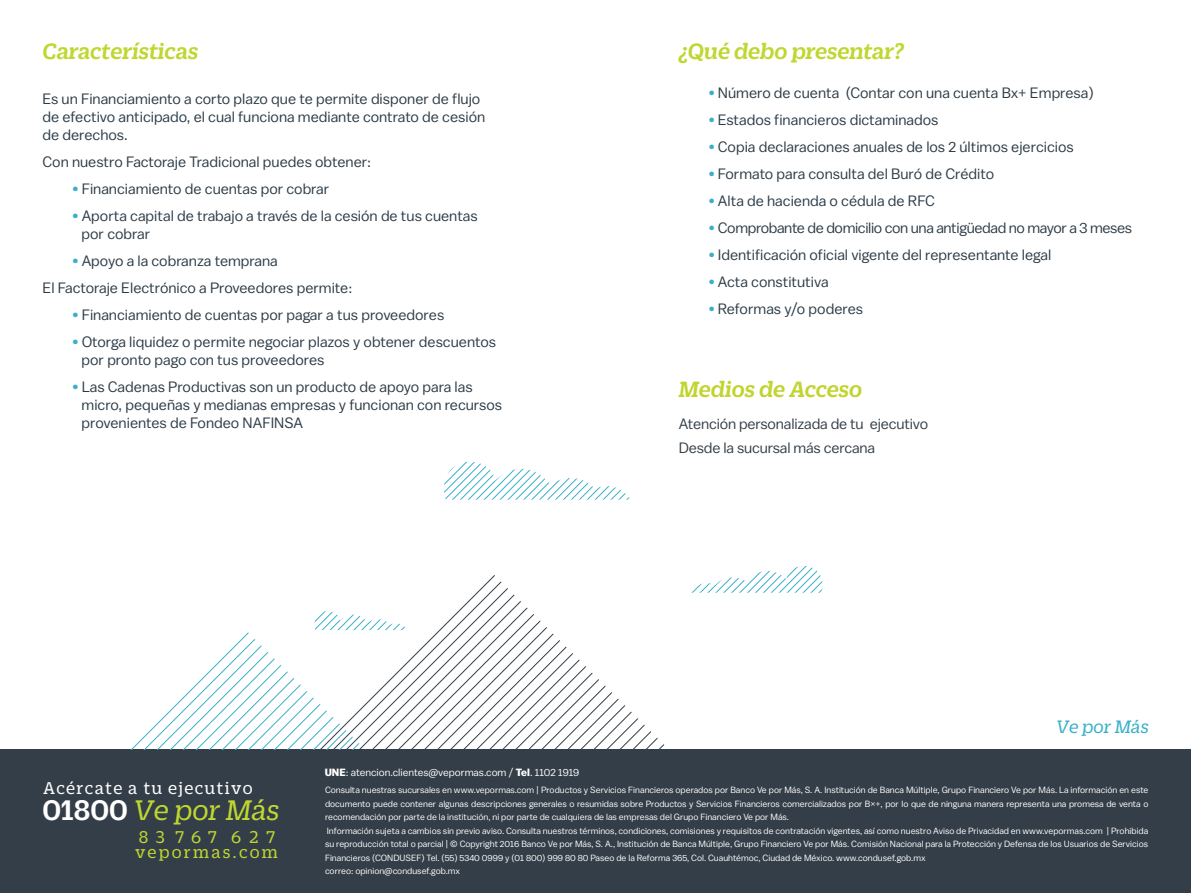
<style>
.page{position:relative;width:1191px;height:893px;background:#fff}
.page>*{position:absolute;margin:0;border:0;box-sizing:border-box;transform-origin:0 0}
.t1{font:italic 30.75px "Duplicate Slab";color:#bfd730}
.t2{font:italic 500 24px "Duplicate Slab";color:#bfd730}
.t3{font:italic 500 24px "Duplicate Slab";letter-spacing:-.005em;color:#c1d42f}
.t4{font:italic 19.5px "Duplicate Slab";color:#3ab0c8}
.t5{font:18.6px "Duplicate Slab";letter-spacing:.115em;color:#bfd730}
.t6{font:18.6px "Duplicate Slab";letter-spacing:.065em;color:#fff}
.t7{font:15px/18px "Balto";color:#2c3b46}
.t8{font:15px/24px "Balto";letter-spacing:-.01em;color:#343e48}
.t9{font:15px "Balto";letter-spacing:-.025em;color:#2c3b46}
.t10{font:10.5px "Balto";color:#fff}
.t11{font:9px/13.5px "Balto";color:#fff}
.s1{color:#3ab0c8}
.s2{font-weight:700}
.s3{font-weight:500;font-style:normal;color:#fff}
</style>
<div class="page">
<div style="left:0;top:750px;width:1191px;height:143px;background:#343e48"></div>
<svg style="left:321px;top:630px;width:474px;height:120px"></svg>
<svg style="left:97px;top:632px;width:452px;height:118px"></svg>
<svg style="left:322px;top:461px;width:501px;height:169px"></svg>
<h2 class="t2" style="left:43px;top:35px;width:157px">Características</h2>
<h3 class="t7" style="left:43px;top:89px;width:444px">Es un Financiamiento a corto plazo que te permite disponer de flujo de efectivo anticipado, el cual funciona mediante contrato de cesión de derechos.</h3>
<h3 class="t7" style="left:43px;top:152px;width:330px">Con nuestro Factoraje Tradicional puedes obtener:</h3>
<h3 class="t7" style="left:73px;top:179px;width:258px"><span class="s1">•</span> Financiamiento de cuentas por cobrar</h3>
<h3 class="t7" style="left:82px;top:206px;width:398px;text-indent:-9px"><span class="s1">•</span> Aporta capital de trabajo a través de la cesión de tus cuentas por cobrar</h3>
<h3 class="t7" style="left:43px;top:247px;width:311px;line-height:27px;text-indent:30px"><span class="s1">•</span> Apoyo a la cobranza temprana<br>El Factoraje Electrónico a Proveedores permite:</h3>
<h3 class="t7" style="left:73px;top:305px;width:373px"><span class="s1">•</span> Financiamiento de cuentas por pagar a tus proveedores</h3>
<h3 class="t7" style="left:82px;top:332px;width:416px;text-indent:-9px"><span class="s1">•</span> Otorga liquidez o permite negociar plazos y obtener descuentos por pronto pago con tus proveedores</h3>
<h3 class="t7" style="left:82px;top:377px;width:422px;text-indent:-9px"><span class="s1">•</span> Las Cadenas Productivas son un producto de apoyo para las micro, pequeñas y medianas empresas y funcionan con recursos provenientes de Fondeo NAFINSA</h3>
<h2 class="t2" style="left:679px;top:35px;width:227px">¿Qué debo presentar?</h2>
<h3 class="t7" style="left:709px;top:84px;width:386px"><span class="s1">•</span> Número de cuenta (Contar con una cuenta Bx+ Empresa)</h3>
<h3 class="t7" style="left:709px;top:111px;width:231px"><span class="s1">•</span> Estados financieros dictaminados</h3>
<h3 class="t7" style="left:709px;top:138px;width:366px"><span class="s1">•</span> Copia declaraciones anuales de los 2 últimos ejercicios</h3>
<h3 class="t7" style="left:709px;top:165px;width:287px"><span class="s1">•</span> Formato para consulta del Buró de Crédito</h3>
<h3 class="t7" style="left:709px;top:192px;width:228px"><span class="s1">•</span> Alta de hacienda o cédula de RFC</h3>
<h3 class="t9" style="left:709px;top:219px;width:425px"><span class="s1">•</span> Comprobante de domicilio con una antigüedad no mayor a 3 meses</h3>
<h3 class="t7" style="left:709px;top:246px;width:344px"><span class="s1">•</span> Identificación oficial vigente del representante legal</h3>
<h3 class="t7" style="left:709px;top:273px;width:121px"><span class="s1">•</span> Acta constitutiva</h3>
<h3 class="t7" style="left:709px;top:300px;width:156px"><span class="s1">•</span> Reformas y/o poderes</h3>
<h2 class="t3" style="left:679px;top:373px;width:185px">Medios de Acceso</h2>
<h3 class="t8" style="left:679px;top:411px;width:251px">Atención personalizada de tu ejecutivo<br>Desde la sucursal más cercana</h3>
<p class="t10" style="left:325px;top:765px;width:256px"><span class="s2">UNE</span>: atencion.clientes@vepormas.com / <span class="s2">Tel</span>. 1102 1919</p>
<h3 class="t4" style="left:1056px;top:714px;width:94px">Ve por Más</h3>
<h3 class="t6" style="left:43px;top:775px;width:211px">Acércate a tu ejecutivo</h3>
<h1 class="t1" style="left:43px;top:790px;width:238px"><span class="s3">01800</span> Ve por Más</h1>
<h3 class="t5" style="left:139px;top:825px;width:138px">83 767 627</h3>
<h3 class="t5" style="left:135px;top:840px;width:144px">vepormas.com</h3>
<p class="t11" style="left:325px;top:783px;width:825px">Consulta nuestras sucursales en www.vepormas.com | Productos y Servicios Financieros operados por Banco Ve por Más, S. A. Institución de Banca Múltiple, Grupo Financiero Ve por Más. La información en este documento puede contener algunas descripciones generales o resumidas sobre Productos y Servicios Financieros comercializados por B×+, por lo que de ninguna manera representa una promesa de venta o recomendación por parte de la institución, ni por parte de cualquiera de las empresas del Grupo Financiero Ve por Más.<br>Información sujeta a cambios sin previo aviso. Consulta nuestros términos, condiciones, comisiones y requisitos de contratación vigentes, así como nuestro Aviso de Privacidad en www.vepormas.com | Prohibida su reproducción total o parcial | © Copyright 2016 Banco Ve por Más, S. A., Institución de Banca Múltiple, Grupo Financiero Ve por Más. Comisión Nacional para la Protección y Defensa de los Usuarios de Servicios Financieros (CONDUSEF) Tel. (55) 5340 0999 y (01 800) 999 80 80 Paseo de la Reforma 365, Col. Cuauhtémoc, Ciudad de México. www.condusef.gob.mx<br>correo: opinion@condusef.gob.mx</p>
</div>
